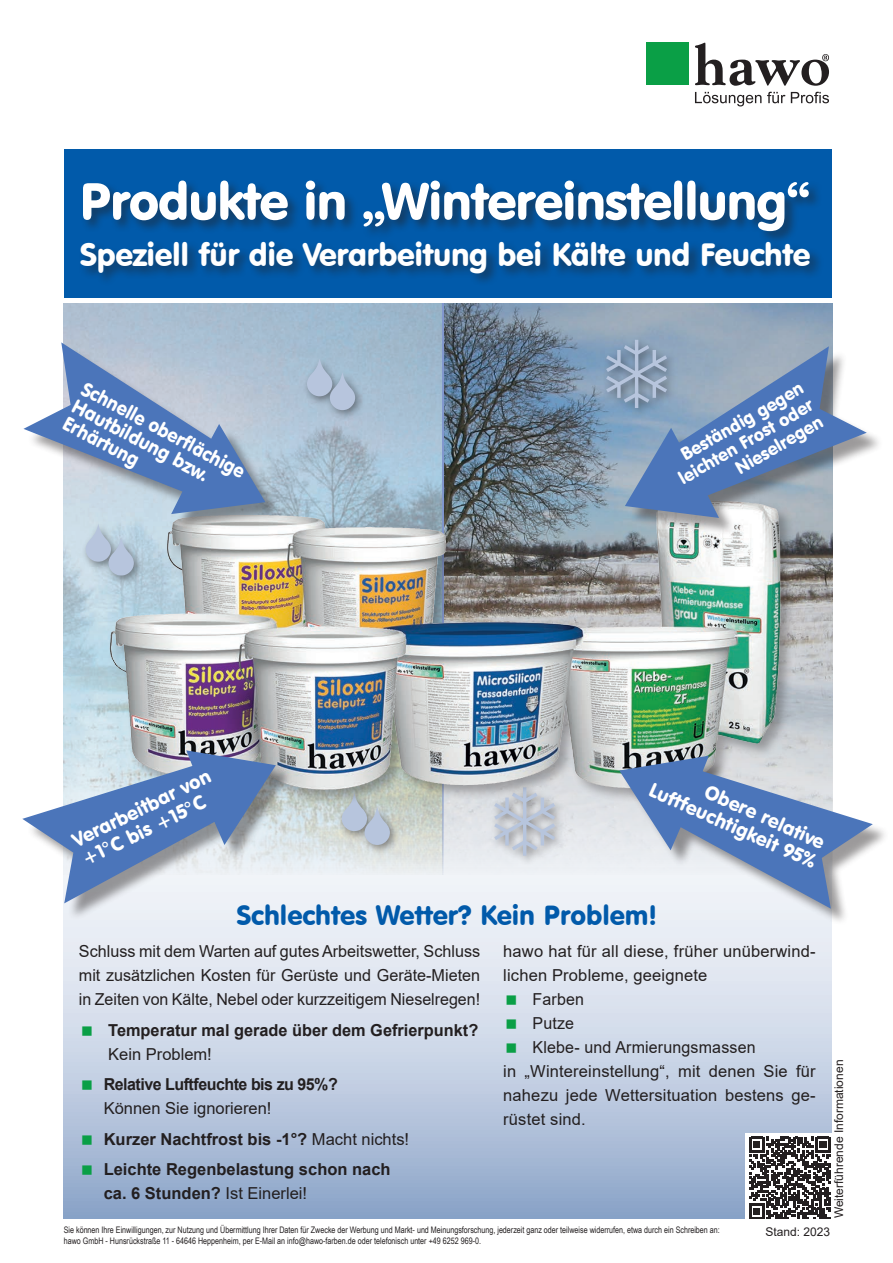
<style>
.page{position:relative;width:893px;height:1263px;background:#fff}
.page>*{position:absolute;margin:0;border:0;box-sizing:border-box;transform-origin:0 0}
.t1{font:51px "VAG Rounded BT";letter-spacing:-.02em;color:#fff}
.t2{font:31.5px "VAG Rounded BT";letter-spacing:-.01em;color:#fff}
.t3{font:27px "VAG Rounded BT";color:#015aaa}
.t4{font:19.5px "VAG Rounded BT";color:#fff}
.t5{font:19.5px "VAG Rounded BT";color:#fff;scale:.93 1}
.t6{font:19.5px "VAG Rounded BT";color:#fff;scale:.96 1}
.t7{font:19.5px "VAG Rounded BT";color:#fff;scale:.94 1}
.t8{font:18px/19.5px "VAG Rounded BT";color:#fff;text-align:right}
.Fließtext_Arial_10{font:16.5px/24px "Arial";letter-spacing:.01em;color:#231f20;text-align:justify}
.t9{font:700 16.5px/24px "Arial";color:#231f20}
.t10{font:700 16.5px/24px "Arial";letter-spacing:-.03em;color:#231f20}
.t11{font:12px "Arial";color:#231f20}
.t12{font:9px "Arial Narrow";color:#231f20}
.s1{font-weight:400}
</style>
<div class="page">
<svg style="left:64px;top:875px;width:767px;height:343px;background:#c6d1e4"></svg>
<img style="left:64px;top:303px;width:768px;height:572px">
<div style="left:64px;top:149px;width:767px;height:149px;background:#015aaa"></div>
<div style="left:646px;top:43px;width:43px;height:42px;background:#0a9f46"></div>
<svg style="left:695px;top:43px;width:134px;height:43px"></svg>
<svg style="left:695px;top:92px;width:134px;height:14px"></svg>
<div style="left:79px;top:179px;width:744px;height:108px;background:#231f20;opacity:.5"></div>
<div style="left:745px;top:1133px;width:87px;height:85px;background:#fff"></div>
<svg style="left:749px;top:1137px;width:82px;height:81px"></svg>
<div style="left:602px;top:336px;width:75px;height:83px;background:#231f20;opacity:.5"></div>
<div style="left:302px;top:355px;width:64px;height:66px;background:#231f20;opacity:.5"></div>
<div style="left:81px;top:521px;width:64px;height:65px;background:#cddfe9"></div>
<div style="left:337px;top:790px;width:64px;height:66px;background:#231f20;opacity:.5"></div>
<div style="left:490px;top:783px;width:75px;height:83px;background:#231f20;opacity:.5"></div>
<hr style="left:442px;top:303px;width:1px;height:572px;background:#8197cd">
<div style="left:107px;top:498px;width:689px;height:307px;background:#231f20;opacity:.33"></div>
<img style="left:497px;top:501px;width:221px;height:127px">
<div style="left:27px;top:346px;width:256px;height:186px;background:#231f20;opacity:.45"></div>
<svg style="left:23px;top:342px;width:242px;height:172px;background:#99afcf"></svg>
<div style="left:628px;top:349px;width:256px;height:187px;background:#231f20;opacity:.45"></div>
<div style="left:623px;top:759px;width:267px;height:167px;background:#231f20;opacity:.45"></div>
<svg style="left:619px;top:756px;width:254px;height:153px"></svg>
<div style="left:26px;top:753px;width:267px;height:168px;background:#231f20;opacity:.45"></div>
<svg style="left:22px;top:750px;width:254px;height:153px"></svg>
<svg style="left:507px;top:996px;width:9px;height:9px"></svg>
<svg style="left:507px;top:1020px;width:9px;height:9px"></svg>
<svg style="left:507px;top:1044px;width:9px;height:9px"></svg>
<svg style="left:83px;top:1026px;width:9px;height:9px"></svg>
<svg style="left:83px;top:1080px;width:9px;height:10px"></svg>
<svg style="left:83px;top:1135px;width:9px;height:9px"></svg>
<svg style="left:83px;top:1165px;width:9px;height:10px"></svg>
<svg style="left:307px;top:358px;width:48px;height:52px;background:#8c9fae"></svg>
<svg style="left:606px;top:339px;width:261px;height:179px;background:#859dbe"></svg>
<svg style="left:86px;top:523px;width:48px;height:52px"></svg>
<svg style="left:342px;top:792px;width:48px;height:53px;background:#a7aca7"></svg>
<svg style="left:494px;top:786px;width:61px;height:70px;background:#c5c7cb"></svg>
<p class="t1" style="left:80px;top:169px;width:731px">Produkte in „Wintereinstellung“</p>
<p class="t2" style="left:80px;top:235px;width:732px">Speziell für die Verarbeitung bei Kälte und Feuchte</p>
<p class="t5" style="left:89px;top:377px;width:197px;rotate:28deg">Schnelle oberflächige</p>
<p class="t6" style="left:79px;top:394px;width:159px;rotate:28deg">Hautbildung bzw.</p>
<p class="t7" style="left:70px;top:411px;width:90px;rotate:28deg">Erhärtung</p>
<p class="t4" style="left:68px;top:830px;width:153px;rotate:-26deg">Verarbeitbar von</p>
<p class="t4" style="left:78px;top:849px;width:136px;rotate:-26deg">+1°C bis +15°C</p>
<p class="t8" style="left:677px;top:447px;width:140px;rotate:-30deg">Beständig gegen</p>
<p class="t8" style="left:675px;top:471px;width:154px;rotate:-30deg">leichten Frost oder<br>Nieselregen</p>
<p class="t4" style="left:655px;top:778px;width:182px;rotate:24deg">Luftfeuchtigkeit 95%</p>
<p class="t4" style="left:711px;top:779px;width:131px;rotate:24deg">Obere relative</p>
<p class="t3" style="left:236px;top:898px;width:422px">Schlechtes Wetter? Kein Problem!</p>
<p class="Fließtext_Arial_10" style="left:79px;top:939px;width:403px">Schluss mit dem Warten auf gutes Arbeitswetter, Schluss mit zusätzlichen Kosten für Gerüste und Geräte-Mieten in Zeiten von Kälte, Nebel oder kurzzeitigem Nieselregen!</p>
<p class="t9" style="left:108px;top:1018px;width:372px">Temperatur mal gerade über dem Gefrierpunkt?<br><span class="s1">Kein Problem!</span></p>
<p class="t10" style="left:104px;top:1072px;width:236px">Relative Luftfeuchte bis zu 95%?<br><span class="s1">Können Sie ignorieren!</span></p>
<p class="t9" style="left:104px;top:1127px;width:307px">Kurzer Nachtfrost bis -1°? <span class="s1">Macht nichts!</span></p>
<p class="t9" style="left:104px;top:1157px;width:288px">Leichte Regenbelastung schon nach ca. 6 Stunden? <span class="s1">Ist Einerlei!</span></p>
<p class="Fließtext_Arial_10" style="left:503px;top:939px;width:314px">hawo hat für all diese, früher unüberwind&shy;lichen Probleme, geeignete</p>
<p class="Fließtext_Arial_10" style="left:533px;top:987px;width:53px">Farben</p>
<p class="Fließtext_Arial_10" style="left:533px;top:1011px;width:43px">Putze</p>
<p class="Fließtext_Arial_10" style="left:533px;top:1035px;width:224px">Klebe- und Armierungsmassen</p>
<p class="Fließtext_Arial_10" style="left:503px;top:1059px;width:314px">in „Wintereinstellung“, mit denen Sie für nahezu jede Wettersituation bestens ge&shy;rüstet sind.</p>
<p class="t11" style="left:831px;top:1218px;width:160px;rotate:-90deg">Weiterführende Informationen</p>
<p class="t12" style="left:64px;top:1223px;width:658px">Sie können Ihre Einwilligungen, zur Nutzung und Übermittlung Ihrer Daten für Zwecke der Werbung und Markt- und Meinungsforschung, jederzeit ganz oder teilweise widerrufen, etwa durch ein Schreiben an:</p>
<p class="t11" style="left:765px;top:1223px;width:66px">Stand: 2023</p>
<p class="t12" style="left:64px;top:1234px;width:419px">hawo GmbH - Hunsrückstraße 11 - 64646 Heppenheim, per E-Mail an info@hawo-farben.de oder telefonisch unter +49 6252 969-0.</p>
</div>
